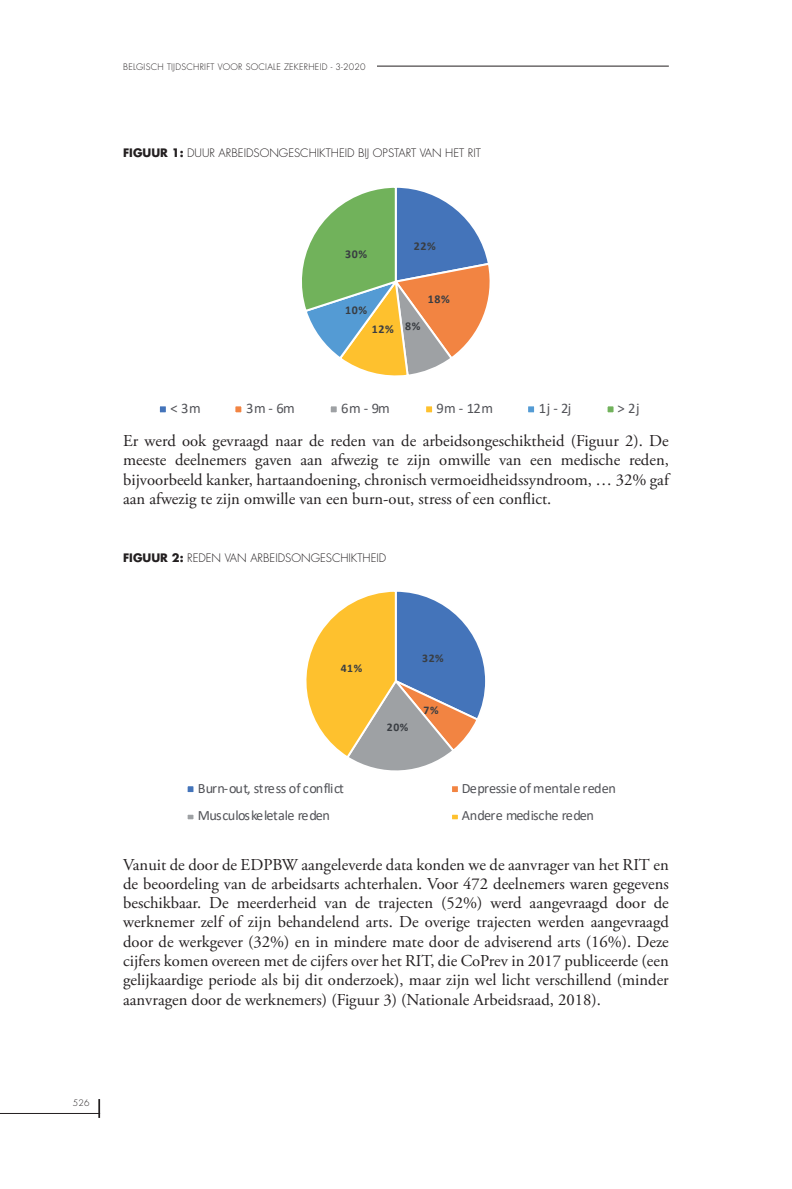
<style>
.page{position:relative;width:792px;height:1189px;background:#fff}
.page>*{position:absolute;margin:0;border:0;box-sizing:border-box;transform-origin:0 0}
.t1{font:16.62px/19.2px "Adobe Garamond Pro";color:#231f20;text-align:justify}
.t2{font:14.53px "Calibri";letter-spacing:.04em;color:#525358}
.t3{font:14.17px "Calibri";letter-spacing:-.03em;color:#525358}
.t4{font:700 11.9px "Calibri";letter-spacing:.05em;color:#393d42}
.t5{font:700 11.72px "Calibri";color:#393d42}
.t6{font:300 11.38px "Futura Std";color:#231f20}
.t7{font:300 8.75px "Futura Std";letter-spacing:.03em;color:#231f20}
.s1{font-weight:700}
</style>
<div class="page">
<hr style="left:0;top:1113px;width:100px;height:1px;background:#231f20">
<svg style="left:98px;top:1099px;width:2px;height:19px"></svg>
<hr style="left:371px;top:66px;width:298px;height:1px;background:#231f20">
<div style="left:123px;top:62px;width:253px;height:15px;background:#fff"></div>
<svg style="left:302px;top:187px;width:188px;height:189px"></svg>
<div style="left:159px;top:405px;width:8px;height:8px;background:#4474ba"></div>
<div style="left:158px;top:404px;width:10px;height:10px;border:2px solid #fff"></div>
<div style="left:234px;top:405px;width:8px;height:8px;background:#f28442"></div>
<div style="left:233px;top:404px;width:10px;height:10px;border:2px solid #fff"></div>
<div style="left:330px;top:405px;width:8px;height:8px;background:#9ea1a4"></div>
<div style="left:329px;top:404px;width:10px;height:10px;border:2px solid #fff"></div>
<div style="left:425px;top:405px;width:8px;height:8px;background:#fec12e"></div>
<div style="left:424px;top:404px;width:10px;height:10px;border:2px solid #fff"></div>
<div style="left:527px;top:405px;width:8px;height:8px;background:#549bd4"></div>
<div style="left:526px;top:404px;width:10px;height:10px;border:2px solid #fff"></div>
<div style="left:607px;top:405px;width:8px;height:8px;background:#71b25b"></div>
<div style="left:606px;top:404px;width:10px;height:10px;border:2px solid #fff"></div>
<svg style="left:306px;top:591px;width:180px;height:180px"></svg>
<div style="left:187px;top:785px;width:7px;height:8px;background:#4474ba"></div>
<div style="left:186px;top:784px;width:9px;height:10px;border:2px solid #fff"></div>
<div style="left:451px;top:785px;width:8px;height:8px;background:#f28442"></div>
<div style="left:450px;top:784px;width:10px;height:10px;border:2px solid #fff"></div>
<div style="left:187px;top:814px;width:7px;height:6px;background:#9ea1a4"></div>
<div style="left:186px;top:813px;width:9px;height:8px;border:2px solid #fff"></div>
<div style="left:451px;top:814px;width:8px;height:6px;background:#fec12e"></div>
<div style="left:450px;top:813px;width:10px;height:8px;border:2px solid #fff"></div>
<p class="t7" style="left:123px;top:61px;width:244px">BELGISCH TIJDSCHRIFT VOOR SOCIALE ZEKERHEID - 3-2020</p>
<p class="t6" style="left:123px;top:146px;width:359px"><span class="s1">FIGUUR 1:</span> DUUR ARBEIDSONGESCHIKTHEID BIJ OPSTART VAN HET RIT</p>
<p class="t4" style="left:345px;top:246px;width:23px">30%</p>
<p class="t4" style="left:345px;top:302px;width:23px">10%</p>
<p class="t4" style="left:414px;top:238px;width:23px">22%</p>
<p class="t4" style="left:428px;top:291px;width:23px">18%</p>
<p class="t4" style="left:372px;top:320px;width:50px">12% 8%</p>
<p class="t2" style="left:171px;top:398px;width:32px">&lt; 3m</p>
<p class="t2" style="left:246px;top:398px;width:50px">3m - 6m</p>
<p class="t2" style="left:341px;top:398px;width:50px">6m - 9m</p>
<p class="t2" style="left:436px;top:398px;width:58px">9m - 12m</p>
<p class="t2" style="left:539px;top:398px;width:34px">1j - 2j</p>
<p class="t2" style="left:618px;top:398px;width:24px">&gt; 2j</p>
<p class="t1" style="left:123px;top:432px;width:547px">Er werd ook gevraagd naar de reden van de arbeidsongeschiktheid (Figuur 2). De meeste deelnemers gaven aan afwezig te zijn omwille van een medische reden, bijvoorbeeld kanker, hartaandoening, chronisch vermoeidheidssyndroom, … 32% gaf aan afwezig te zijn omwille van een burn-out, stress of een conflict.</p>
<p class="t6" style="left:123px;top:551px;width:265px"><span class="s1">FIGUUR 2:</span> REDEN VAN ARBEIDSONGESCHIKTHEID</p>
<p class="t5" style="left:341px;top:660px;width:23px">41%</p>
<p class="t5" style="left:422px;top:650px;width:23px">32%</p>
<p class="t5" style="left:387px;top:719px;width:23px">20%</p>
<p class="t5" style="left:424px;top:702px;width:16px">7%</p>
<p class="t3" style="left:198px;top:778px;width:147px">Burn-out, stress of conflict</p>
<p class="t3" style="left:462px;top:778px;width:155px">Depressie of mentale reden</p>
<p class="t3" style="left:198px;top:806px;width:133px">Musculoskeletale reden</p>
<p class="t3" style="left:462px;top:806px;width:133px">Andere medische reden</p>
<p class="t1" style="left:123px;top:855px;width:547px">Vanuit de door de EDPBW aangeleverde data konden we de aanvrager van het RIT en de beoordeling van de arbeidsarts achterhalen. Voor 472 deelnemers waren gegevens beschikbaar. De meerderheid van de trajecten (52%) werd aangevraagd door de werknemer zelf of zijn behandelend arts. De overige trajecten werden aangevraagd door de werkgever (32%) en in mindere mate door de adviserend arts (16%). Deze cijfers komen overeen met de cijfers over het RIT, die CoPrev in 2017 publiceerde (een gelijkaardige periode als bij dit onderzoek), maar zijn wel licht verschillend (minder aanvragen door de werknemers) (Figuur 3) (Nationale Arbeidsraad, 2018).</p>
<p class="t7" style="left:73px;top:1098px;width:18px">526</p>
</div>
